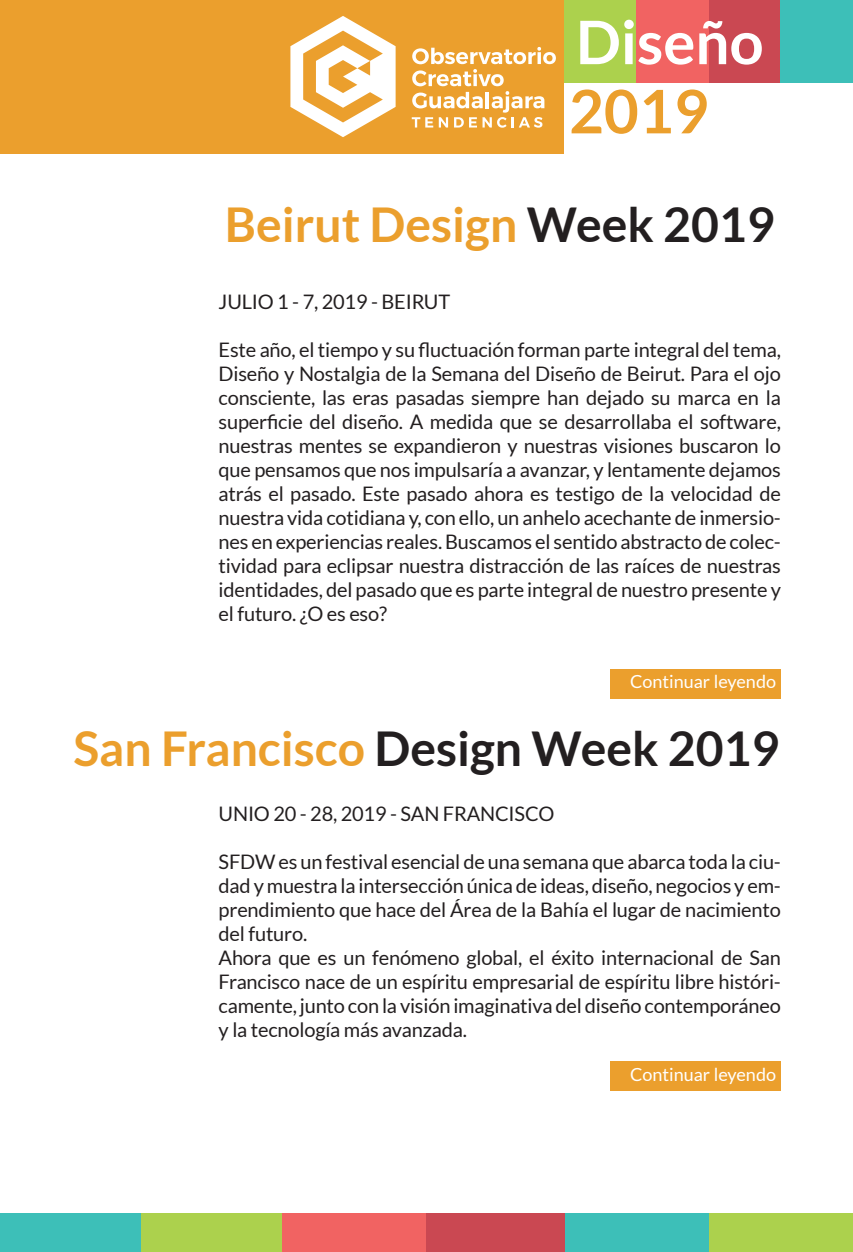
<style>
.page{position:relative;width:853px;height:1252px;background:#fff}
.page>*{position:absolute;margin:0;border:0;box-sizing:border-box;transform-origin:0 0}
.t1{font:700 60px "Lato";color:#fff}
.t2{font:700 60px "Lato";color:#eb9f2d}
.t3{font:700 48px "Lato";color:#231f20}
.t4{font:700 48px "Lato";color:#eb9f2d}
.t5{font:20px/24px "Lato";letter-spacing:-.01em;color:#231f20;text-align:justify}
.t6{font:18px "Lato";color:#fff}
.s1{color:#231f20}
.s2{color:#eb9f2d}
</style>
<div class="page">
<div style="left:0;top:1213px;width:143px;height:39px;background:#3dbfb8"></div>
<div style="left:141px;top:1213px;width:143px;height:39px;background:#acd14d"></div>
<div style="left:282px;top:1213px;width:144px;height:39px;background:#f16362"></div>
<div style="left:426px;top:1213px;width:143px;height:39px;background:#ca4852"></div>
<div style="left:565px;top:1213px;width:143px;height:39px;background:#3dbfb8"></div>
<div style="left:708px;top:1213px;width:144px;height:39px;background:#acd14d"></div>
<div style="left:0;top:0;width:563px;height:153px;background:#eb9f2d"></div>
<svg style="left:290px;top:16px;width:105px;height:121px"></svg>
<svg style="left:411px;top:47px;width:144px;height:81px"></svg>
<div style="left:563px;top:0;width:73px;height:82px;background:#acd14d"></div>
<div style="left:635px;top:0;width:73px;height:82px;background:#f16362"></div>
<div style="left:708px;top:0;width:73px;height:82px;background:#ca4852"></div>
<div style="left:779px;top:0;width:73px;height:82px;background:#3dbfb8"></div>
<div style="left:610px;top:669px;width:170px;height:29px;background:#eb9f2d"></div>
<div style="left:610px;top:1061px;width:170px;height:29px;background:#eb9f2d"></div>
<h1 class="t1" style="left:575px;top:8px;width:189px">Diseño</h1>
<h1 class="t2" style="left:568px;top:77px;width:141px">2019</h1>
<h2 class="t4" style="left:225px;top:197px;width:551px">Beirut Design <span class="s1">Week 2019</span></h2>
<p class="t5" style="left:218px;top:290px;width:233px">JULIO 1 - 7, 2019 - BEIRUT</p>
<p class="t5" style="left:218px;top:338px;width:563px">Este año, el tiempo y su fluctuación forman parte integral del tema, Diseño y Nostalgia de la Semana del Diseño de Beirut. Para el ojo consciente, las eras pasadas siempre han dejado su marca en la superficie del diseño. A medida que se desarrollaba el software, nuestras mentes se expandieron y nuestras visiones buscaron lo que pensamos que nos impulsaría a avanzar, y lentamente dejamos atrás el pasado. Este pasado ahora es testigo de la velocidad de nuestra vida cotidiana y, con ello, un anhelo acechante de inmersio&shy;nes en experiencias reales. Buscamos el sentido abstracto de colec&shy;tividad para eclipsar nuestra distracción de las raíces de nuestras identidades, del pasado que es parte integral de nuestro presente y el futuro. ¿O es eso?</p>
<p class="t6" style="left:629px;top:672px;width:147px">Continuar leyendo</p>
<h2 class="t3" style="left:73px;top:721px;width:707px"><span class="s2">San Francisco</span> Design Week 2019</h2>
<p class="t5" style="left:218px;top:802px;width:337px">UNIO 20 - 28, 2019 - SAN FRANCISCO</p>
<p class="t5" style="left:218px;top:850px;width:563px;text-align:left">SFDW es un festival esencial de una semana que abarca toda la ciu&shy;dad y muestra la intersección única de ideas, diseño, negocios y em&shy;prendimiento que hace del Área de la Bahía el lugar de nacimiento del futuro.<br>Ahora que es un fenómeno global, el éxito internacional de San Francisco nace de un espíritu empresarial de espíritu libre históri&shy;camente, junto con la visión imaginativa del diseño contemporáneo y la tecnología más avanzada.</p>
<p class="t6" style="left:629px;top:1064px;width:147px">Continuar leyendo</p>
</div>
